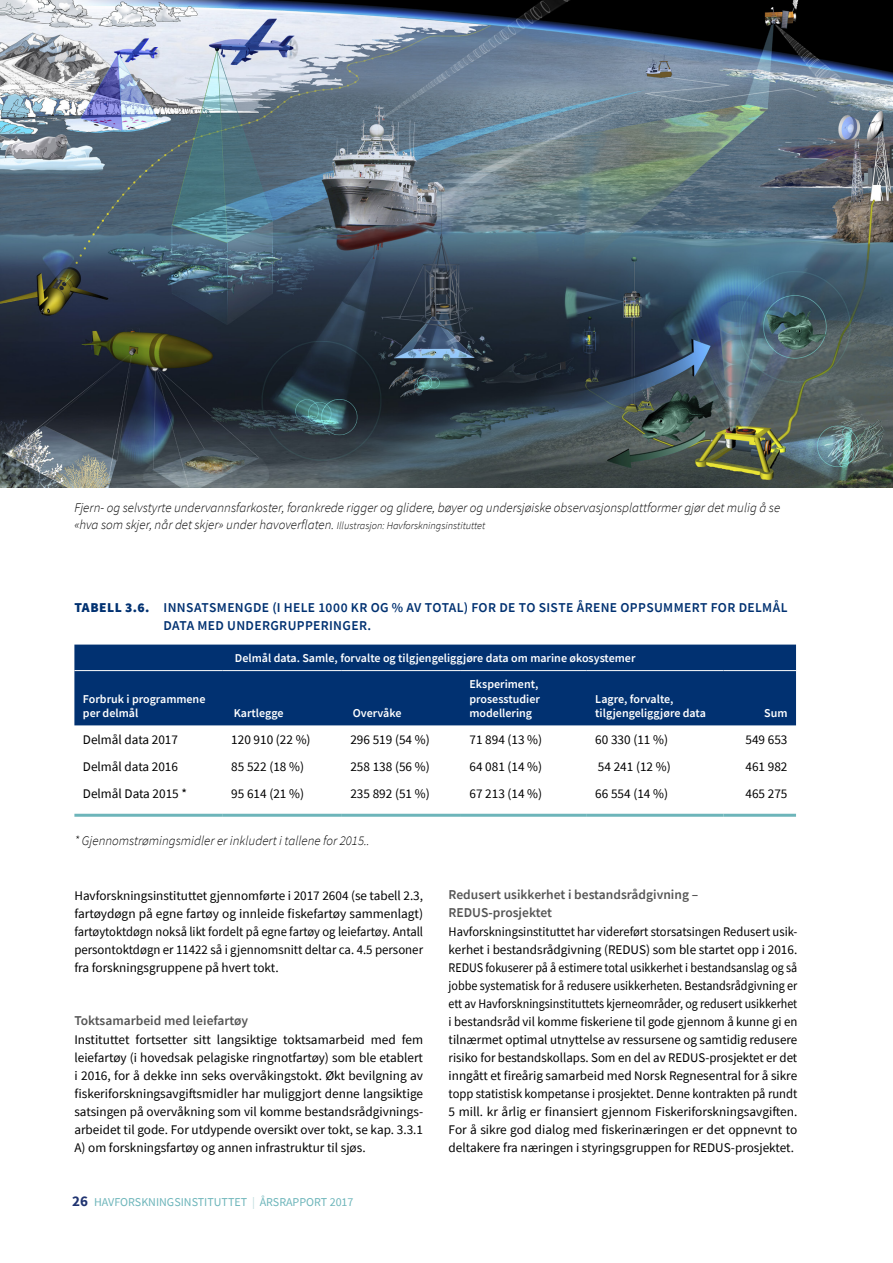
<style>
.page{position:relative;width:893px;height:1263px;background:#fff}
.page>*{position:absolute;margin:0;border:0;box-sizing:border-box;transform-origin:0 0}
.Tabelloverskrift{font:600 13.5px/18px "Source Sans Pro";letter-spacing:.025em;color:#013171}
.overskrift_5__semibo{font:600 13.5px/18px "Source Sans Pro";color:#565656}
.Brødtekst{font:13.2px/18px "Source Sans Pro";color:#000;text-align:justify}
.Brødtekst-2{font:13.2px/18px "Source Sans Pro";color:#000;text-align:justify;scale:.95 1}
.Bildetekst{font:italic 300 13.2px/17.1px "Source Sans Pro";color:#000}
.Tabelltittel_negativ{font:600 12px/14.4px "Source Sans Pro";color:#fff}
.t1{font:12px "Source Sans Pro";color:#6db5ba}
.s1{font-size:10.5px}
.s2{font-weight:900}
.s3{font-weight:700;font-size:15px;color:#203471}
.s4{color:#bddcde}
</style>
<div class="page">
<div style="left:74px;top:645px;width:722px;height:80px;background:#013171"></div>
<hr style="left:74px;top:670px;width:149px;height:1px;background:#fff">
<hr style="left:223px;top:670px;width:119px;height:1px;background:#fff">
<hr style="left:342px;top:670px;width:119px;height:1px;background:#fff">
<hr style="left:461px;top:670px;width:126px;height:1px;background:#fff">
<hr style="left:587px;top:670px;width:137px;height:1px;background:#fff">
<hr style="left:724px;top:670px;width:72px;height:1px;background:#fff">
<hr style="left:74px;top:814px;width:149px;height:3px;background:#6db5ba">
<hr style="left:223px;top:814px;width:119px;height:3px;background:#6db5ba">
<hr style="left:342px;top:814px;width:119px;height:3px;background:#6db5ba">
<hr style="left:461px;top:814px;width:126px;height:3px;background:#6db5ba">
<hr style="left:587px;top:814px;width:137px;height:3px;background:#6db5ba">
<hr style="left:724px;top:814px;width:72px;height:3px;background:#6db5ba">
<img style="left:0;top:0;width:893px;height:488px">
<p class="Bildetekst" style="left:74px;top:499px;width:707px">Fjern- og selvstyrte undervannsfarkoster, forankrede rigger og glidere, bøyer og undersjøiske observasjonsplattformer gjør det mulig å se «hva som skjer, når det skjer» under havoverflaten. <span class="s1">Illustrasjon: Havforskningsinstituttet</span></p>
<p class="Tabelloverskrift" style="left:164px;top:598px;width:625px;text-indent:-89px"><span class="s2">TABELL 3.6.</span> INNSATSMENGDE (I HELE 1000 KR OG % AV TOTAL) FOR DE TO SISTE ÅRENE OPPSUMMERT FOR DELMÅL<br>DATA MED UNDERGRUPPERINGER.</p>
<p class="Tabelltittel_negativ" style="left:235px;top:651px;width:402px">Delmål data. Samle, forvalte og tilgjengeliggjøre data om marine økosystemer</p>
<p class="Tabelltittel_negativ" style="left:83px;top:691px;width:124px">Forbruk i programmene per delmål</p>
<p class="Tabelltittel_negativ" style="left:469px;top:677px;width:72px">Eksperiment, prosesstudier modellering</p>
<p class="Tabelltittel_negativ" style="left:595px;top:691px;width:112px">Lagre, forvalte, tilgjengeliggjøre data</p>
<p class="Tabelltittel_negativ" style="left:234px;top:706px;width:51px">Kartlegge</p>
<p class="Tabelltittel_negativ" style="left:353px;top:706px;width:50px">Overvåke</p>
<p class="Tabelltittel_negativ" style="left:764px;top:706px;width:25px">Sum</p>
<p class="Brødtekst" style="left:83px;top:730px;width:97px">Delmål data 2017</p>
<p class="Brødtekst" style="left:231px;top:730px;width:81px">120 910 (22 %)</p>
<p class="Brødtekst" style="left:350px;top:730px;width:81px">296 519 (54 %)</p>
<p class="Brødtekst" style="left:469px;top:730px;width:74px">71 894 (13 %)</p>
<p class="Brødtekst" style="left:595px;top:730px;width:74px">60 330 (11 %)</p>
<p class="Brødtekst" style="left:745px;top:730px;width:44px">549 653</p>
<p class="Brødtekst" style="left:83px;top:757px;width:97px">Delmål data 2016</p>
<p class="Brødtekst" style="left:231px;top:757px;width:74px">85 522 (18 %)</p>
<p class="Brødtekst" style="left:350px;top:757px;width:81px">258 138 (56 %)</p>
<p class="Brødtekst" style="left:469px;top:757px;width:74px">64 081 (14 %)</p>
<p class="Brødtekst" style="left:598px;top:757px;width:74px">54 241 (12 %)</p>
<p class="Brødtekst" style="left:745px;top:757px;width:44px">461 982</p>
<p class="Brødtekst" style="left:83px;top:784px;width:106px">Delmål Data 2015 *</p>
<p class="Brødtekst" style="left:231px;top:784px;width:74px">95 614 (21 %)</p>
<p class="Brødtekst" style="left:350px;top:784px;width:81px">235 892 (51 %)</p>
<p class="Brødtekst" style="left:469px;top:784px;width:74px">67 213 (14 %)</p>
<p class="Brødtekst" style="left:595px;top:784px;width:74px">66 554 (14 %)</p>
<p class="Brødtekst" style="left:745px;top:784px;width:44px">465 275</p>
<p class="Bildetekst" style="left:74px;top:832px;width:297px">* Gjennomstrømingsmidler er inkludert i tallene for 2015..</p>
<p class="Brødtekst" style="left:74px;top:887px;width:350px">Havforskningsinstituttet gjennomførte i 2017 2604 (se tabell 2.3, fartøydøgn på egne fartøy og innleide fiskefartøy sammenlagt) fartøytoktdøgn nokså likt fordelt på egne fartøy og leiefartøy. Antall persontoktdøgn er 11422 så i gjennomsnitt deltar ca. 4.5 personer fra forskningsgruppene på hvert tokt.</p>
<p class="overskrift_5__semibo" style="left:74px;top:1011px;width:175px">Toktsamarbeid med leiefartøy</p>
<p class="Brødtekst" style="left:74px;top:1031px;width:350px">Instituttet fortsetter sitt langsiktige toktsamarbeid med fem leiefartøy (i hovedsak pelagiske ringnotfartøy) som ble etablert i 2016, for å dekke inn seks overvåkingstokt. Økt bevilgning av fiskeriforskningsavgiftsmidler har muliggjort denne langsiktige satsingen på overvåkning som vil komme bestandsrådgivnings&shy;arbeidet til gode. For utdypende oversikt over tokt, se kap. 3.3.1<br>A) om forskningsfartøy og annen infrastruktur til sjøs.</p>
<p class="t1" style="left:72px;top:1194px;width:283px"><span class="s3">26</span> HAVFORSKNINGSINSTITUTTET <span class="s4">|</span> ÅRSRAPPORT 2017</p>
<p class="overskrift_5__semibo" style="left:449px;top:885px;width:251px">Redusert usikkerhet i bestandsrådgivning –<br>REDUS-prosjektet</p>
<p class="Brødtekst-2" style="left:449px;top:923px;width:369px">Havforskningsinstituttet har videreført storsatsingen Redusert usik&shy;kerhet i bestandsrådgivning (REDUS) som ble startet opp i 2016.<br>REDUS fokuserer på å estimere total usikkerhet i bestandsanslag og så jobbe systematisk for å redusere usikkerheten. Bestandsrådgivning er ett av Havforskningsinstituttets kjerneområder, og redusert usikkerhet i bestandsråd vil komme fiskeriene til gode gjennom å kunne gi en tilnærmet optimal utnyttelse av ressursene og samtidig redusere risiko for bestandskollaps. Som en del av REDUS-prosjektet er det inngått et fireårig samarbeid med Norsk Regnesentral for å sikre topp statistisk kompetanse i prosjektet. Denne kontrakten på rundt 5 mill. kr årlig er finansiert gjennom Fiskeriforskningsavgiften.<br>For å sikre god dialog med fiskerinæringen er det oppnevnt to deltakere fra næringen i styringsgruppen for REDUS-prosjektet.</p>
</div>
